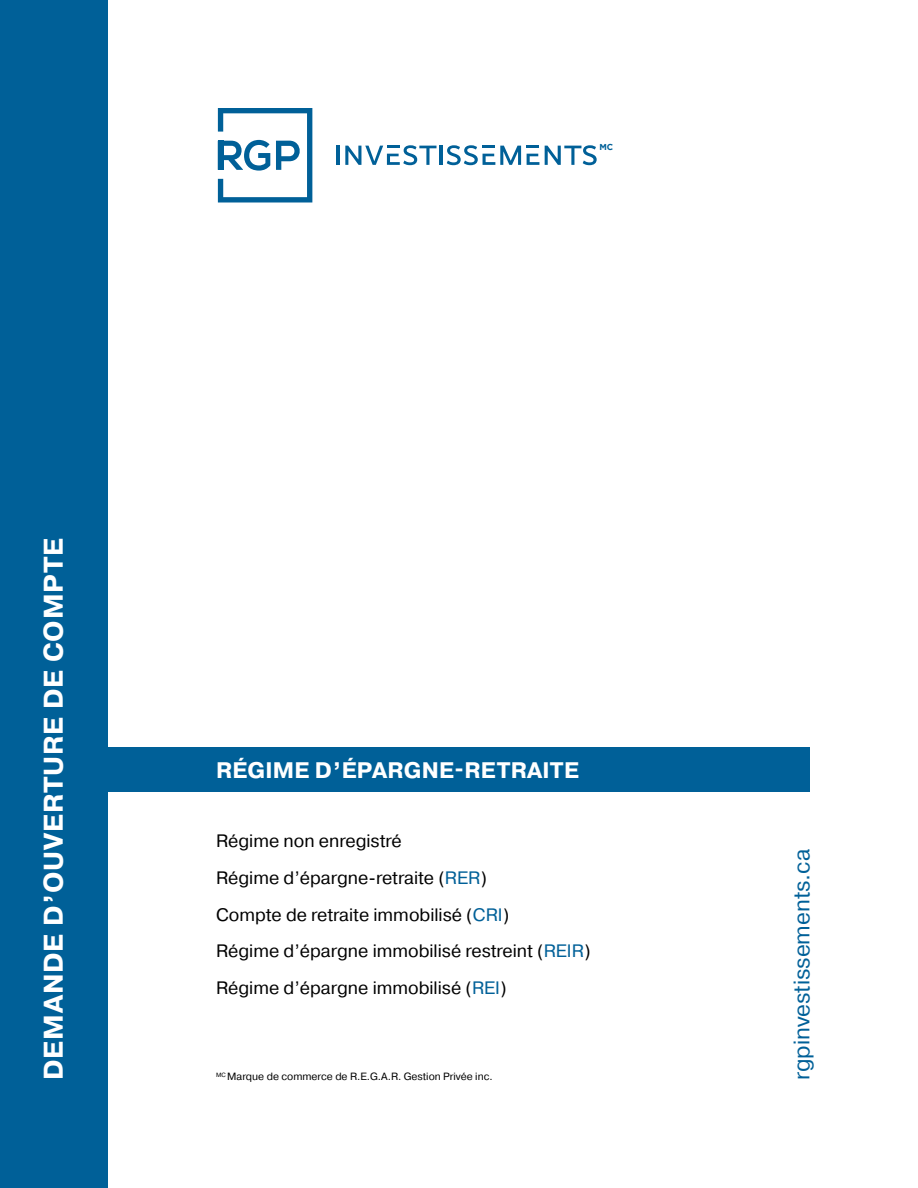
<style>
.page{position:relative;width:918px;height:1188px;background:#fff}
.page>*{position:absolute;margin:0;border:0;box-sizing:border-box;transform-origin:0 0}
.t1{font:700 27px "Pragmatica";letter-spacing:.03em;color:#fff}
.t2{font:700 22.5px "Pragmatica";letter-spacing:.01em;color:#fff}
.t3{font:22.5px "Pragmatica";color:#006098}
.t4{font:18px/36.6px "Pragmatica";color:#000}
.t5{font:10.5px "Pragmatica";color:#000}
.t6{font:700 8.55px "Gotham";color:#006098}
.s1{color:#006098}
</style>
<div class="page">
<div style="left:108px;top:747px;width:702px;height:45px;background:#006098"></div>
<div style="left:0;top:0;width:108px;height:1188px;background:#006098"></div>
<hr style="left:336px;top:146px;width:4px;height:19px;background:#006098">
<svg style="left:345px;top:145px;width:92px;height:20px"></svg>
<hr style="left:439px;top:146px;width:3px;height:19px;background:#006098">
<svg style="left:447px;top:145px;width:74px;height:20px"></svg>
<svg style="left:527px;top:154px;width:12px;height:11px"></svg>
<svg style="left:527px;top:146px;width:12px;height:2px"></svg>
<svg style="left:545px;top:145px;width:52px;height:20px"></svg>
<svg style="left:218px;top:108px;width:94px;height:94px"></svg>
<p class="t6" style="left:599px;top:142px;width:15px">MC</p>
<h1 class="t1" style="left:36px;top:1080px;width:543px;rotate:-90deg">DEMANDE D’OUVERTURE DE COMPTE</h1>
<p class="t2" style="left:216px;top:756px;width:364px">RÉGIME D’ÉPARGNE-RETRAITE</p>
<p class="t4" style="left:216px;top:823px;width:376px">Régime non enregistré<br>Régime d’épargne-retraite (<span class="s1">RER</span>)<br>Compte de retraite immobilisé (<span class="s1">CRI</span>)<br>Régime d’épargne immobilisé restreint (<span class="s1">REIR</span>)<br>Régime d’épargne immobilisé (<span class="s1">REI</span>)</p>
<p class="t5" style="left:216px;top:1070px;width:278px"><sup>MC</sup> Marque de commerce de R.E.G.A.R. Gestion Privée inc.</p>
<p class="t3" style="left:788px;top:1080px;width:233px;rotate:-90deg">rgpinvestissements.ca</p>
</div>
